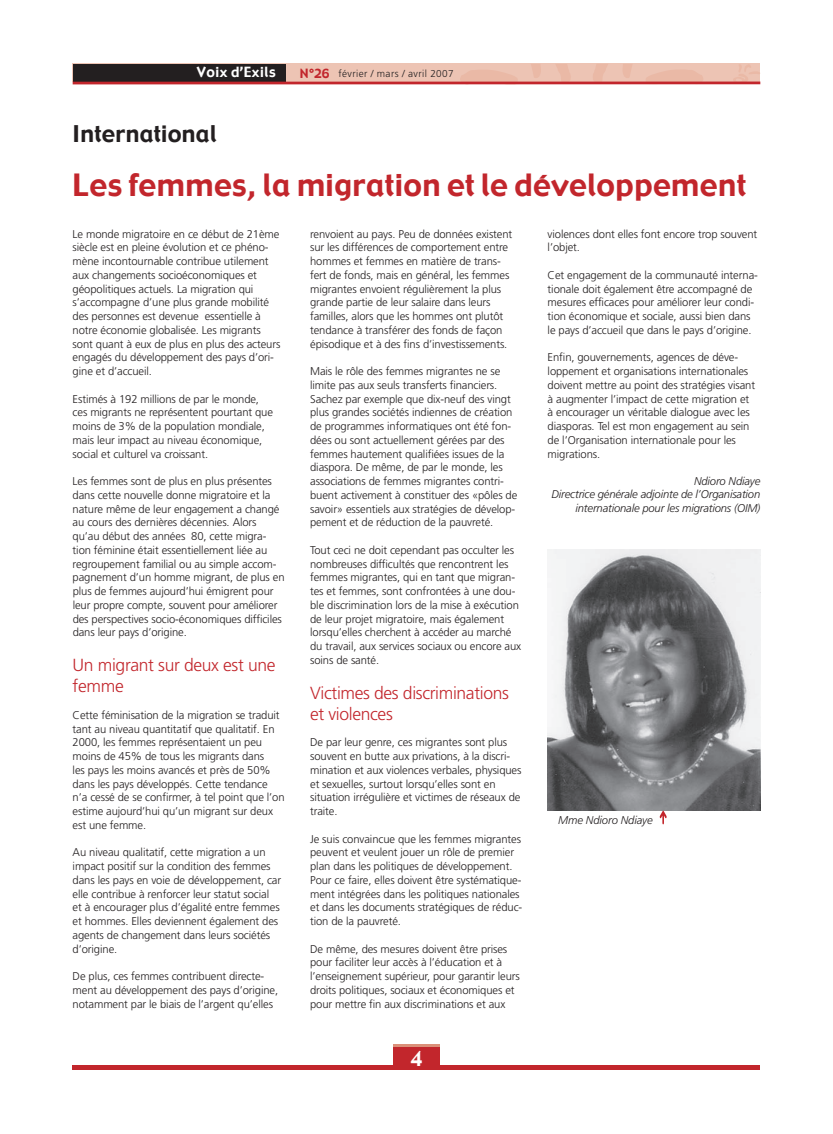
<style>
.page{position:relative;width:833px;height:1134px;background:#fff}
.page>*{position:absolute;margin:0;border:0;box-sizing:border-box;transform-origin:0 0}
.t1{font:30px "Gadget";letter-spacing:.015em;color:#c2262c}
.t2{font:22.5px "Gadget";letter-spacing:.015em;color:#231f20}
.t3{font:20px "Gadget";color:#fff}
.t4{font:300 17.5px/21.1px "Frutiger";letter-spacing:-.02em;color:#c2262c}
.t5{font:13.75px "Gadget";letter-spacing:.04em;color:#fff}
.t6{font:12.5px "Gadget";color:#c2262c}
.t7{font:300 11.25px/13.8px "Frutiger";letter-spacing:-.01em;color:#231f20}
.t8{font:italic 300 11.25px/13.5px "Frutiger";letter-spacing:-.015em;color:#231f20;text-align:right}
.t9{font:300 10px "Frutiger";letter-spacing:.035em;color:#231f20}
</style>
<div class="page">
<div style="left:73px;top:64px;width:687px;height:18px;background:#edc4b4"></div>
<svg style="left:592px;top:64px;width:16px;height:18px"></svg>
<svg style="left:623px;top:64px;width:9px;height:14px"></svg>
<svg style="left:645px;top:70px;width:59px;height:12px"></svg>
<svg style="left:555px;top:64px;width:17px;height:18px"></svg>
<svg style="left:531px;top:64px;width:10px;height:14px"></svg>
<svg style="left:459px;top:70px;width:59px;height:12px"></svg>
<svg style="left:733px;top:64px;width:27px;height:18px"></svg>
<div style="left:73px;top:64px;width:212px;height:18px;background:#231f20"></div>
<hr style="left:73px;top:82px;width:687px;height:2px;background:#c2262c">
<div style="left:73px;top:1065px;width:687px;height:5px;background:#c2262c"></div>
<div style="left:393px;top:1044px;width:46px;height:26px;background:#c2262c"></div>
<hr style="left:393px;top:1044px;width:46px;height:3px;background:#db9079">
<img style="left:547px;top:550px;width:213px;height:260px">
<svg style="left:659px;top:810px;width:7px;height:14px"></svg>
<p class="t5" style="left:197px;top:63px;width:80px">Voix d’Exils</p>
<p class="t6" style="left:300px;top:65px;width:31px">N°26</p>
<p class="t9" style="left:338px;top:68px;width:117px">février / mars / avril 2007</p>
<h2 class="t2" style="left:73px;top:119px;width:145px">International</h2>
<h1 class="t1" style="left:73px;top:166px;width:675px">Les femmes, la migration et le développement</h1>
<p class="t7" style="left:73px;top:227px;width:209px">Le monde migratoire en ce début de 21ème siècle est en pleine évolution et ce phéno&shy;mène incontournable contribue utilement aux changements socioéconomiques et géopolitiques actuels. La migration qui s’accompagne d’une plus grande mobilité des personnes est devenue essentielle à notre économie globalisée. Les migrants sont quant à eux de plus en plus des acteurs engagés du développement des pays d’ori&shy;gine et d’accueil.</p>
<p class="t7" style="left:73px;top:392px;width:202px">Estimés à 192 millions de par le monde, ces migrants ne représentent pourtant que moins de 3% de la population mondiale, mais leur impact au niveau économique, social et culturel va croissant.</p>
<p class="t7" style="left:73px;top:474px;width:213px">Les femmes sont de plus en plus présentes dans cette nouvelle donne migratoire et la nature même de leur engagement a changé au cours des dernières décennies. Alors qu’au début des années 80, cette migra&shy;tion féminine était essentiellement liée au regroupement familial ou au simple accom&shy;pagnement d’un homme migrant, de plus en plus de femmes aujourd’hui émigrent pour leur propre compte, souvent pour améliorer des perspectives socio-économiques difficiles dans leur pays d’origine.</p>
<h3 class="t4" style="left:73px;top:654px;width:204px">Un migrant sur deux est une femme</h3>
<p class="t7" style="left:73px;top:708px;width:213px">Cette féminisation de la migration se traduit tant au niveau quantitatif que qualitatif. En 2000, les femmes représentaient un peu moins de 45% de tous les migrants dans<br>les pays les moins avancés et près de 50% dans les pays développés. Cette tendance n’a cessé de se confirmer, à tel point que l’on estime aujourd’hui qu’un migrant sur deux est une femme.</p>
<p class="t7" style="left:73px;top:845px;width:210px">Au niveau qualitatif, cette migration a un impact positif sur la condition des femmes dans les pays en voie de développement, car elle contribue à renforcer leur statut social et à encourager plus d’égalité entre femmes et hommes. Elles deviennent également des agents de changement dans leurs sociétés d’origine.</p>
<p class="t7" style="left:73px;top:969px;width:207px">De plus, ces femmes contribuent directe&shy;ment au développement des pays d’origine, notamment par le biais de l’argent qu’elles</p>
<p class="t7" style="left:547px;top:227px;width:211px">violences dont elles font encore trop souvent l’objet.</p>
<p class="t7" style="left:547px;top:268px;width:212px">Cet engagement de la communauté interna&shy;tionale doit également être accompagné de mesures efficaces pour améliorer leur condi&shy;tion économique et sociale, aussi bien dans le pays d’accueil que dans le pays d’origine.</p>
<p class="t7" style="left:547px;top:350px;width:209px">Enfin, gouvernements, agences de déve&shy;loppement et organisations internationales doivent mettre au point des stratégies visant à augmenter l’impact de cette migration et à encourager un véritable dialogue avec les diasporas. Tel est mon engagement au sein de l’Organisation internationale pour les migrations.</p>
<p class="t8" style="left:551px;top:474px;width:210px">Ndioro Ndiaye<br>Directrice générale adjointe de l’Organisation internationale pour les migrations (OIM)</p>
<p class="t7" style="left:310px;top:227px;width:204px">renvoient au pays. Peu de données existent sur les différences de comportement entre hommes et femmes en matière de trans&shy;fert de fonds, mais en général, les femmes migrantes envoient régulièrement la plus grande partie de leur salaire dans leurs familles, alors que les hommes ont plutôt tendance à transférer des fonds de façon épisodique et à des fins d’investissements.</p>
<p class="t7" style="left:310px;top:364px;width:209px">Mais le rôle des femmes migrantes ne se limite pas aux seuls transferts financiers.<br>Sachez par exemple que dix-neuf des vingt plus grandes sociétés indiennes de création de programmes informatiques ont été fon&shy;dées ou sont actuellement gérées par des femmes hautement qualifiées issues de la diaspora. De même, de par le monde, les associations de femmes migrantes contri&shy;buent activement à constituer des «pôles de savoir» essentiels aux stratégies de dévelop&shy;pement et de réduction de la pauvreté.</p>
<p class="t7" style="left:310px;top:543px;width:212px">Tout ceci ne doit cependant pas occulter les nombreuses difficultés que rencontrent les femmes migrantes, qui en tant que migran&shy;tes et femmes, sont confrontées à une dou&shy;ble discrimination lors de la mise à exécution de leur projet migratoire, mais également lorsqu’elles cherchent à accéder au marché du travail, aux services sociaux ou encore aux soins de santé.</p>
<h3 class="t4" style="left:310px;top:682px;width:200px">Victimes des discriminations et violences</h3>
<p class="t7" style="left:310px;top:735px;width:213px">De par leur genre, ces migrantes sont plus souvent en butte aux privations, à la discri&shy;mination et aux violences verbales, physiques et sexuelles, surtout lorsqu’elles sont en situation irrégulière et victimes de réseaux de traite.</p>
<p class="t7" style="left:310px;top:832px;width:214px">Je suis convaincue que les femmes migrantes peuvent et veulent jouer un rôle de premier plan dans les politiques de développement.<br>Pour ce faire, elles doivent être systématique&shy;ment intégrées dans les politiques nationales et dans les documents stratégiques de réduc&shy;tion de la pauvreté.</p>
<p class="t7" style="left:310px;top:942px;width:211px">De même, des mesures doivent être prises pour faciliter leur accès à l’éducation et à l’enseignement supérieur, pour garantir leurs droits politiques, sociaux et économiques et pour mettre fin aux discriminations et aux</p>
<p class="t8" style="left:558px;top:813px;width:96px">Mme Ndioro Ndiaye</p>
<h3 class="t3" style="left:410px;top:1046px;width:14px">4</h3>
</div>
